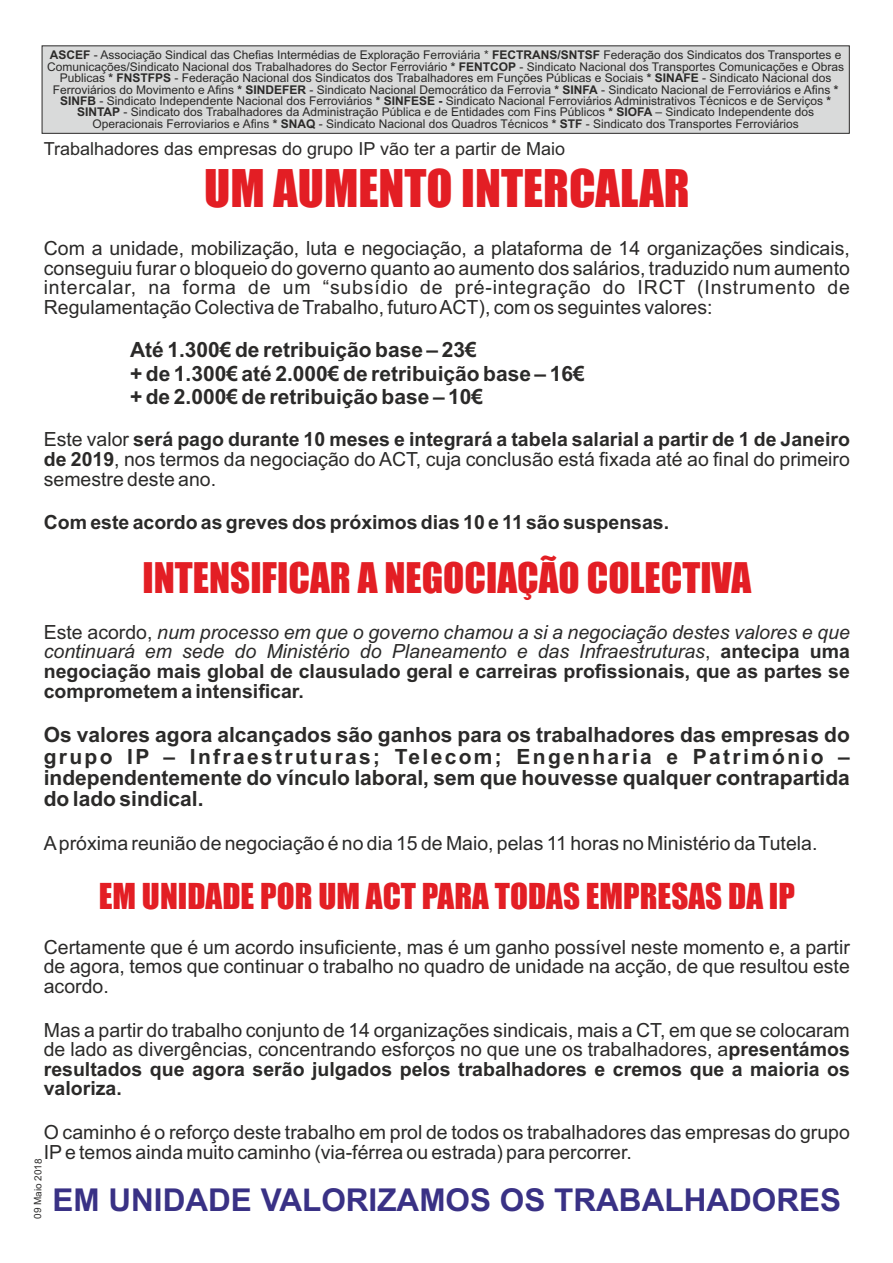
<style>
.page{position:relative;width:893px;height:1263px;background:#fff}
.page>*{position:absolute;margin:0;border:0;box-sizing:border-box;transform-origin:0 0}
.t1{font:48px "Impact";color:#e31e24}
.t2{font:39px "Impact";color:#e31e24}
.t3{font:33px "Impact";color:#e31e24}
.t4{font:700 31.5px "Arial";color:#393185}
.t5{font:700 21px/21.1px "Arial";color:#2b2a29}
.t6{font:19.5px/19.6px "Arial";color:#2b2a29;text-align:justify}
.t7{font:italic 19.5px/19.6px "Arial";color:#2b2a29;text-align:justify}
.t8{font:700 19.5px "Arial";color:#2b2a29}
.t9{font:18px "Arial";color:#2b2a29}
.t10{font:12px/11.4px "Arial";color:#2b2a29;text-align:center}
.t11{font:9.9px "Arial";color:#2b2a29}
.s1{font-weight:700}
.s2{font-style:normal}
.s3{font-weight:700;font-style:normal}
</style>
<div class="page">
<div style="left:41px;top:45px;width:809px;height:89px;background:#d9dada"></div>
<p class="t10" style="left:47px;top:51px;width:799px"><span class="s1">ASCEF</span> - Associação Sindical das Chefias Intermédias de Exploração Ferroviária * <span class="s1">FECTRANS/SNTSF</span> Federação dos Sindicatos dos Transportes e Comunicações/Sindicato Nacional dos Trabalhadores do Sector Ferroviário <span class="s1">* FENTCOP</span> - Sindicato Nacional dos Transportes Comunicações e Obras Publicas <span class="s1">* FNSTFPS</span> - Federação Nacional dos Sindicatos dos Trabalhadores em Funções Públicas e Sociais <span class="s1">* SINAFE</span> - Sindicato Nacional dos Ferroviários do Movimento e Afins <span class="s1">* SINDEFER</span> - Sindicato Nacional Democrático da Ferrovia <span class="s1">* SINFA</span> - Sindicato Nacional de Ferroviários e Afins <span class="s1">* SINFB</span> - Sindicato Independente Nacional dos Ferroviários <span class="s1">* SINFESE -</span> Sindicato Nacional Ferroviários Administrativos Técnicos e de Serviços <span class="s1">* SINTAP</span> - Sindicato dos Trabalhadores da Administração Pública e de Entidades com Fins Públicos <span class="s1">* SIOFA</span> – Sindicato Independente dos Operacionais Ferroviarios e Afins <span class="s1">* SNAQ</span> - Sindicato Nacional dos Quadros Técnicos <span class="s1">* STF</span> - Sindicato dos Transportes Ferroviários</p>
<p class="t9" style="left:44px;top:142px;width:523px">Trabalhadores das empresas do grupo IP vão ter a partir de Maio</p>
<h1 class="t1" style="left:204px;top:169px;width:487px">UM AUMENTO INTERCALAR</h1>
<p class="t6" style="left:44px;top:240px;width:808px">Com a unidade, mobilização, luta e negociação, a plataforma de 14 organizações sindicais, conseguiu furar o bloqueio do governo quanto ao aumento dos salários, traduzido num aumento intercalar, na forma de um “subsídio de pré-integração do IRCT (Instrumento de Regulamentação Colectiva de Trabalho, futuro ACT), com os seguintes valores:</p>
<p class="t5" style="left:130px;top:340px;width:456px;line-height:23.4px">Até 1.300€ de retribuição base – 23€<br>+ de 1.300€ até 2.000€ de retribuição base – 16€ + de 2.000€ de retribuição base – 10€</p>
<p class="t6" style="left:44px;top:431px;width:808px">Este valor <span class="s1">será pago durante 10 meses e integrará a tabela salarial a partir de 1 de Janeiro de 2019</span>, nos termos da negociação do ACT, cuja conclusão está fixada até ao final do primeiro semestre deste ano.</p>
<p class="t8" style="left:44px;top:515px;width:627px">Com este acordo as greves dos próximos dias 10 e 11 são suspensas.</p>
<h2 class="t2" style="left:143px;top:562px;width:610px">INTENSIFICAR A NEGOCIAÇÃO COLECTIVA</h2>
<p class="t7" style="left:44px;top:624px;width:808px"><span class="s2">Este acordo,</span> num processo em que o governo chamou a si a negociação destes valores e que continuará em sede do Ministério do Planeamento e das Infraestruturas<span class="s2">,</span> <span class="s3">antecipa uma negociação mais global de clausulado geral e carreiras profissionais, que as partes se comprometem a intensificar.</span></p>
<p class="t5" style="left:44px;top:726px;width:808px;text-align:justify">Os valores agora alcançados são ganhos para os trabalhadores das empresas do grupo IP – Infraestruturas; Telecom; Engenharia e Património – independentemente do vínculo laboral, sem que houvesse qualquer contrapartida do lado sindical.</p>
<p class="t6" style="left:44px;top:835px;width:775px">Apróxima reunião de negociação é no dia 15 de Maio, pelas 11 horas no Ministério da Tutela.</p>
<h3 class="t3" style="left:99px;top:883px;width:698px">EM UNIDADE POR UM ACT PARA TODAS EMPRESAS DA IP</h3>
<p class="t6" style="left:44px;top:939px;width:808px">Certamente que é um acordo insuficiente, mas é um ganho possível neste momento e, a partir de agora, temos que continuar o trabalho no quadro de unidade na acção, de que resultou este acordo.</p>
<p class="t6" style="left:44px;top:1022px;width:808px">Mas a partir do trabalho conjunto de 14 organizações sindicais, mais a CT, em que se colocaram de lado as divergências, concentrando esforços no que une os trabalhadores, a<span class="s1">presentámos resultados que agora serão julgados pelos trabalhadores e cremos que a maioria os valoriza.</span></p>
<p class="t6" style="left:44px;top:1124px;width:808px">O caminho é o reforço deste trabalho em prol de todos os trabalhadores das empresas do grupo<br>IPe temos ainda muito caminho (via-férrea ou estrada) para percorrer.</p>
<h3 class="t4" style="left:52px;top:1188px;width:790px">EM UNIDADE VALORIZAMOS OS TRABALHADORES</h3>
<p class="t11" style="left:34px;top:1218px;width:62px;rotate:-89deg">09 Maio 2018</p>
</div>
